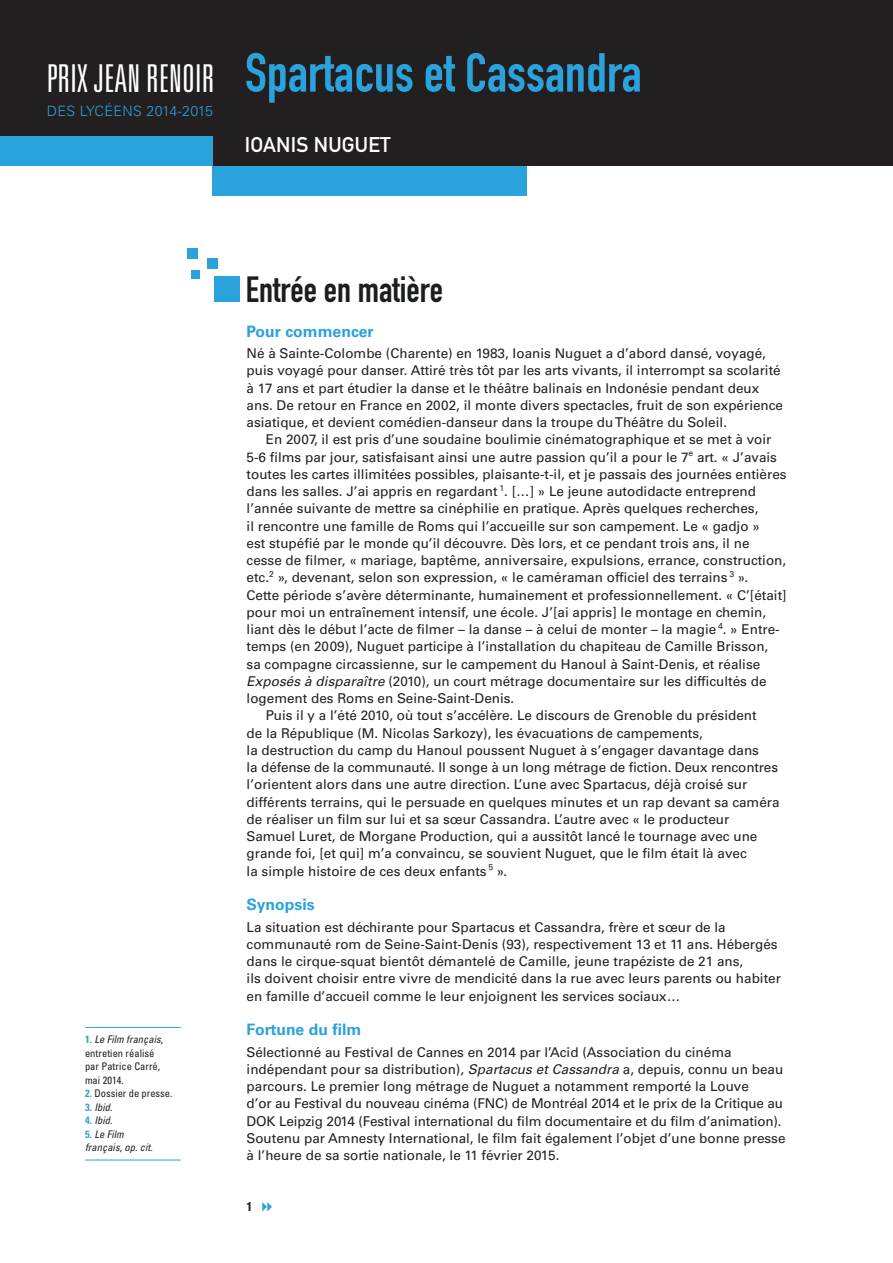
<style>
.page{position:relative;width:893px;height:1263px;background:#fff}
.page>*{position:absolute;margin:0;border:0;box-sizing:border-box;transform-origin:0 0}
.Titre_00_Film{font:54px "DIN Engschrift Std";color:#2aa2db}
.t1{font:300 ultra-condensed 38.4px "Univers LT Std";letter-spacing:.005em;color:#fff}
.Titre_01{font:36px "DIN Engschrift Std";color:#1b1d1f}
.Titre_00_Réalisateur{font:21px "DIN Mittelschrift Std";letter-spacing:.01em;color:#fff}
.Titre_02{font:700 15.75px "Univers LT Std";color:#2aa2db}
.t2{font:300 14.25px "Univers LT Std";letter-spacing:.025em;color:#2aa2db}
.Txt_courant_Alinéa{font:13.5px/17.2px "Univers LT Std";color:#231f20}
.Txt_courant{font:13.5px/17.2px "Univers LT Std";color:#231f20}
.t3{font:700 condensed 12.75px "Helvetica Neue LT Std";color:#231f20}
._06_Note_Filet_en_ha{font:condensed 10.5px/13.5px "Univers LT Std";letter-spacing:.005em;color:#231f20}
._06_Note_Filet_en_ba{font:italic condensed 10.5px/13.5px "Univers LT Std";letter-spacing:.005em;color:#231f20}
._06_Notes{font:condensed 10.5px "Univers LT Std";color:#231f20}
._06_Notes-2{font:italic condensed 10.5px "Univers LT Std";letter-spacing:.005em;color:#231f20}
.s1{font-weight:700;color:#2aa2db}
.s2{font-style:italic}
.s3{font-weight:700;font-style:normal;color:#2aa2db}
.s4{font-style:normal}
</style>
<div class="page">
<div style="left:0;top:0;width:893px;height:166px;background:#231f20"></div>
<div style="left:0;top:136px;width:213px;height:30px;background:#2aa2db"></div>
<div style="left:213px;top:166px;width:314px;height:30px;background:#2aa2db"></div>
<div style="left:207px;top:259px;width:11px;height:10px;background:#2aa2db"></div>
<div style="left:187px;top:248px;width:11px;height:11px;background:#2aa2db"></div>
<div style="left:191px;top:270px;width:9px;height:9px;background:#2aa2db"></div>
<div style="left:214px;top:277px;width:26px;height:25px;background:#2aa2db"></div>
<hr style="left:85px;top:1027px;width:96px;height:1px;background:#2aa2db">
<hr style="left:85px;top:1160px;width:96px;height:1px;background:#2aa2db">
<p class="t1" style="left:47px;top:58px;width:169px">PRIX JEAN RENOIR</p>
<p class="t2" style="left:47px;top:102px;width:168px">DES LYCÉENS 2014-2015</p>
<p class="Titre_00_Film" style="left:245px;top:41px;width:398px">Spartacus et Cassandra</p>
<p class="Titre_00_Réalisateur" style="left:245px;top:132px;width:147px">IOANIS NUGUET</p>
<p class="_06_Note_Filet_en_ha" style="left:85px;top:1032px;width:80px"><span class="s1">1.</span> <span class="s2">Le Film français</span>, entretien réalisé par Patrice Carré, mai 2014.</p>
<p class="_06_Notes" style="left:85px;top:1087px;width:89px"><span class="s1">2.</span> Dossier de presse.</p>
<p class="_06_Notes-2" style="left:85px;top:1100px;width:29px"><span class="s3">3.</span> Ibid.</p>
<p class="_06_Notes-2" style="left:85px;top:1114px;width:29px"><span class="s3">4.</span> Ibid.</p>
<p class="_06_Note_Filet_en_ba" style="left:85px;top:1127px;width:69px"><span class="s3">5.</span> Le Film français<span class="s4">,</span> op. cit.</p>
<p class="Titre_01" style="left:246px;top:268px;width:199px">Entrée en matière</p>
<p class="Titre_02" style="left:247px;top:322px;width:129px">Pour commencer</p>
<p class="Txt_courant" style="left:247px;top:345px;width:538px">Né à Sainte-Colombe (Charente) en 1983, Ioanis Nuguet a d’abord dansé, voyagé, puis voyagé pour danser. Attiré très tôt par les arts vivants, il interrompt sa scolarité à 17 ans et part étudier la danse et le théâtre balinais en Indonésie pendant deux ans. De retour en France en 2002, il monte divers spectacles, fruit de son expérience asiatique, et devient comédien-danseur dans la troupe du Théâtre du Soleil.</p>
<p class="Txt_courant_Alinéa" style="left:247px;top:431px;width:542px;text-indent:19px">En 2007, il est pris d’une soudaine boulimie cinématographique et se met à voir 5-6 films par jour, satisfaisant ainsi une autre passion qu’il a pour le 7<sup>e</sup> art. « J’avais toutes les cartes illimitées possibles, plaisante-t-il, et je passais des journées entières dans les salles. J’ai appris en regardant <sup>1</sup>. […] » Le jeune autodidacte entreprend l’année suivante de mettre sa cinéphilie en pratique. Après quelques recherches,<br>il rencontre une famille de Roms qui l’accueille sur son campement. Le « gadjo »<br>est stupéfié par le monde qu’il découvre. Dès lors, et ce pendant trois ans, il ne cesse de filmer, « mariage, baptême, anniversaire, expulsions, errance, construction, etc.<sup>2</sup> », devenant, selon son expression, « le caméraman officiel des terrains <sup>3</sup> ».<br>Cette période s’avère déterminante, humainement et professionnellement. « C’[était] pour moi un entraînement intensif, une école. J’[ai appris] le montage en chemin, liant dès le début l’acte de filmer – la danse – à celui de monter – la magie <sup>4</sup>. » Entre&shy;temps (en 2009), Nuguet participe à l’installation du chapiteau de Camille Brisson,<br>sa compagne circassienne, sur le campement du Hanoul à Saint-Denis, et réalise <span class="s2">Exposés à disparaître</span> (2010), un court métrage documentaire sur les difficultés de logement des Roms en Seine-Saint-Denis.</p>
<p class="Txt_courant_Alinéa" style="left:247px;top:707px;width:534px;text-indent:19px">Puis il y a l’été 2010, où tout s’accélère. Le discours de Grenoble du président<br>de la République (M. Nicolas Sarkozy), les évacuations de campements,<br>la destruction du camp du Hanoul poussent Nuguet à s’engager davantage dans<br>la défense de la communauté. Il songe à un long métrage de fiction. Deux rencontres l’orientent alors dans une autre direction. L’une avec Spartacus, déjà croisé sur différents terrains, qui le persuade en quelques minutes et un rap devant sa caméra de réaliser un film sur lui et sa sœur Cassandra. L’autre avec « le producteur Samuel Luret, de Morgane Production, qui a aussitôt lancé le tournage avec une grande foi, [et qui] m’a convaincu, se souvient Nuguet, que le film était là avec<br>la simple histoire de ces deux enfants <sup>5</sup> ».</p>
<p class="Titre_02" style="left:247px;top:895px;width:69px">Synopsis</p>
<p class="Txt_courant" style="left:247px;top:918px;width:536px">La situation est déchirante pour Spartacus et Cassandra, frère et sœur de la communauté rom de Seine-Saint-Denis (93), respectivement 13 et 11 ans. Hébergés dans le cirque-squat bientôt démantelé de Camille, jeune trapéziste de 21 ans,<br>ils doivent choisir entre vivre de mendicité dans la rue avec leurs parents ou habiter en famille d’accueil comme le leur enjoignent les services sociaux…</p>
<p class="Titre_02" style="left:247px;top:1020px;width:116px">Fortune du film</p>
<p class="Txt_courant" style="left:247px;top:1043px;width:540px">Sélectionné au Festival de Cannes en 2014 par l’Acid (Association du cinéma indépendant pour sa distribution), <span class="s2">Spartacus et Cassandra</span> a, depuis, connu un beau parcours. Le premier long métrage de Nuguet a notamment remporté la Louve<br>d’or au Festival du nouveau cinéma (FNC) de Montréal 2014 et le prix de la Critique au DOK Leipzig 2014 (Festival international du film documentaire et du film d’animation).<br>Soutenu par Amnesty International, le film fait également l’objet d’une bonne presse à l’heure de sa sortie nationale, le 11 février 2015.</p>
<p class="t3" style="left:247px;top:1199px;width:8px">1</p>
</div>
